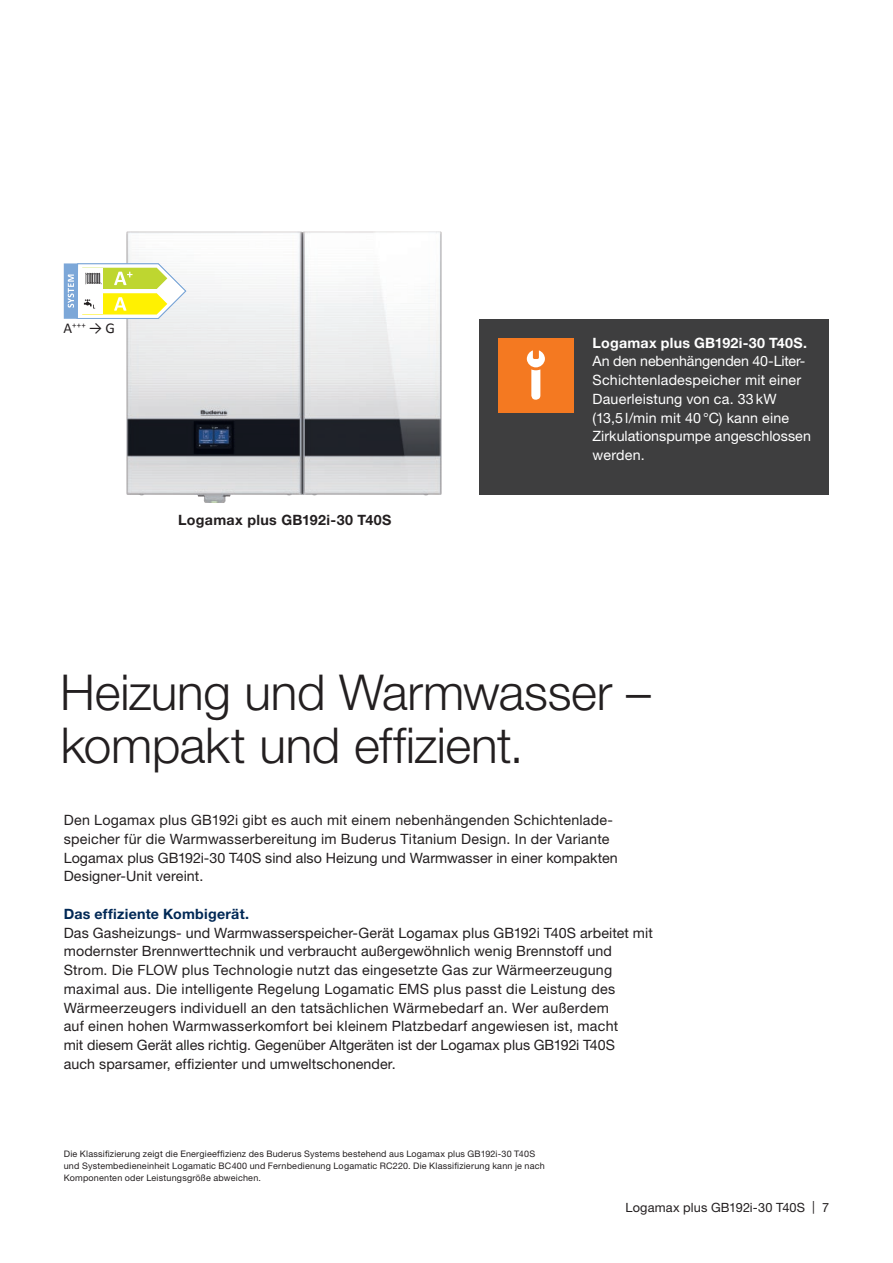
<style>
.page{position:relative;width:893px;height:1263px;background:#fff}
.page>*{position:absolute;margin:0;border:0;box-sizing:border-box;transform-origin:0 0}
.t1{font:300 49.5px/52.5px "Helvetica Neue LT Pro";letter-spacing:-.005em;color:#231f20}
.t2{font:15px "Calibri";color:#231f20}
.t3{font:14.25px/18.8px "Helvetica Neue LT Pro";letter-spacing:.015em;color:#231f20}
.t4{font:14.25px/18.8px "Helvetica Neue LT Pro";letter-spacing:.01em;color:#fff}
.t5{font:700 14.25px "Helvetica Neue LT Pro";letter-spacing:.015em;color:#fff}
.t6{font:700 14.25px "Helvetica Neue LT Pro";letter-spacing:.02em;color:#231f20}
.t7{font:700 14.25px "Helvetica Neue LT Pro";letter-spacing:.015em;color:#002855}
.t8{font:12.75px "Helvetica Neue LT Pro";letter-spacing:.01em;color:#231f20}
.t9{font:9px/12px "Helvetica Neue LT Pro";letter-spacing:.025em;color:#231f20}
</style>
<div class="page">
<div style="left:479px;top:319px;width:350px;height:175px;background:#3e3e3f"></div>
<img style="left:126px;top:231px;width:316px;height:272px">
<div style="left:498px;top:338px;width:75px;height:74px;background:#f47921"></div>
<svg style="left:527px;top:350px;width:18px;height:50px"></svg>
<svg style="left:64px;top:263px;width:122px;height:56px"></svg>
<p class="t2" style="left:64px;top:317px;width:53px">A<sup>+++</sup> → G</p>
<p class="t6" style="left:178px;top:511px;width:215px">Logamax plus GB192i-30 T40S</p>
<p class="t5" style="left:593px;top:334px;width:216px">Logamax plus GB192i-30 T40S.</p>
<p class="t4" style="left:593px;top:352px;width:220px">An den nebenhängenden 40-Liter-<br>Schichtenladespeicher mit einer<br>Dauerleistung von ca. 33kW (13,5l/min mit 40°C) kann eine<br>Zirkulationspumpe angeschlossen werden.</p>
<h1 class="t1" style="left:60px;top:665px;width:592px">Heizung und Warmwasser – kompakt und effizient.</h1>
<p class="t3" style="left:64px;top:810px;width:555px">Den Logamax plus GB192i gibt es auch mit einem nebenhängenden Schichtenlade&shy;speicher für die Warmwasserbereitung im Buderus Titanium Design. In der Variante Logamax plus GB192i-30 T40S sind also Heizung und Warmwasser in einer kompakten Designer-Unit vereint.</p>
<p class="t7" style="left:64px;top:905px;width:187px">Das effiziente Kombigerät.</p>
<p class="t3" style="left:64px;top:923px;width:591px">Das Gasheizungs- und Warmwasserspeicher-Gerät Logamax plus GB192i T40S arbeitet mit modernster Brennwerttechnik und verbraucht außergewöhnlich wenig Brennstoff und Strom. Die FLOW plus Technologie nutzt das eingesetzte Gas zur Wärmeerzeugung maximal aus. Die intelligente Regelung Logamatic EMS plus passt die Leistung des Wärmeerzeugers individuell an den tatsächlichen Wärmebedarf an. Wer außerdem<br>auf einen hohen Warmwasserkomfort bei kleinem Platzbedarf angewiesen ist, macht<br>mit diesem Gerät alles richtig. Gegenüber Altgeräten ist der Logamax plus GB192i T40S<br>auch sparsamer, effizienter und umweltschonender.</p>
<p class="t9" style="left:64px;top:1148px;width:482px">Die Klassifizierung zeigt die Energieeffizienz des Buderus Systems bestehend aus Logamax plus GB192i-30 T40S und Systembedieneinheit Logamatic BC400 und Fernbedienung Logamatic RC220. Die Klassifizierung kann je nach<br>Komponenten oder Leistungsgröße abweichen.</p>
<p class="t8" style="left:625px;top:1199px;width:205px">Logamax plus GB192i-30 T40S | 7</p>
</div>
